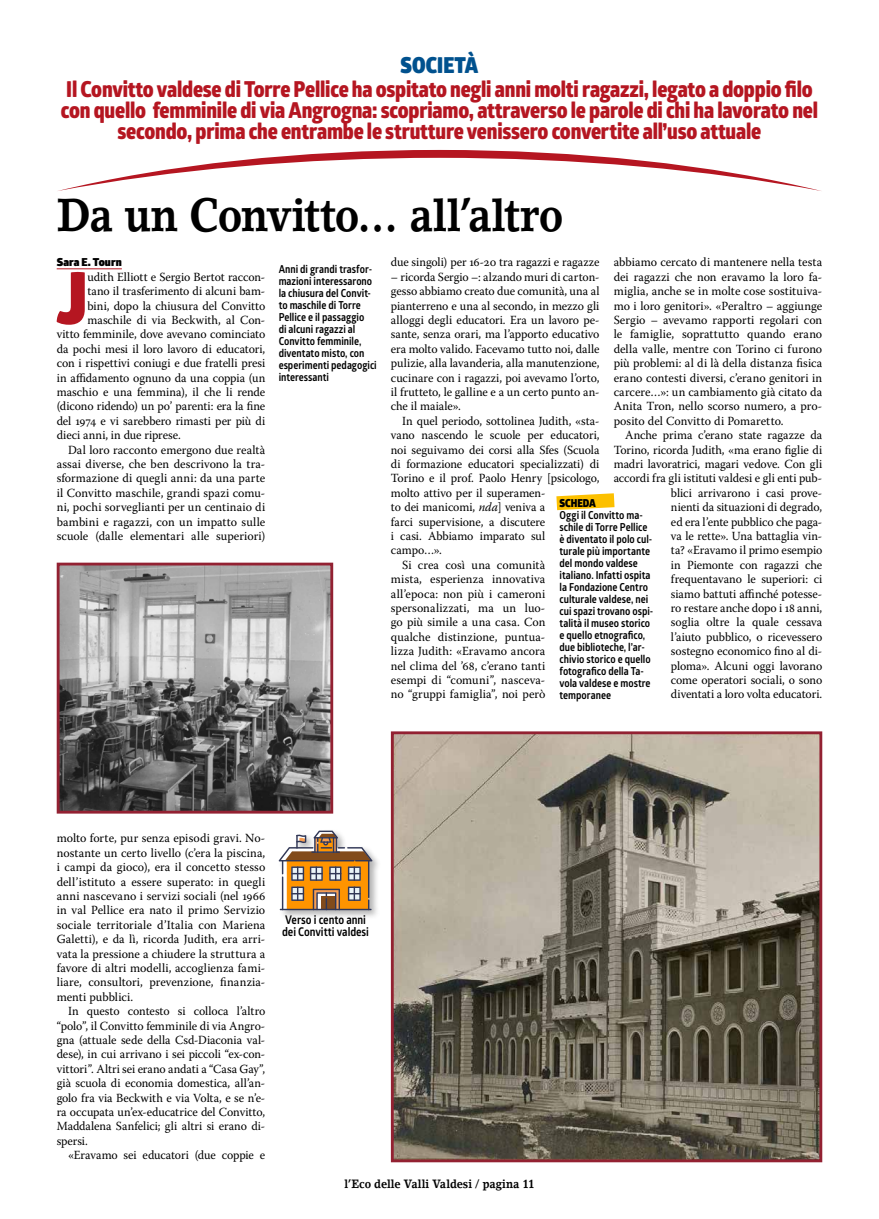
<style>
.page{position:relative;width:879px;height:1219px;background:#fff}
.page>*{position:absolute;margin:0;border:0;box-sizing:border-box;transform-origin:0 0}
.t1{font:900 72.4px "Glober";color:#b51621;scale:.88 1}
.t2{font:700 46px "Lino Letter Std";letter-spacing:-.01em;color:#000;scale:.88 1}
.t3{font:800 22px/21px "Glober";letter-spacing:-.01em;color:#b51621;text-align:center;scale:.89 1}
.t4{font:900 22px "Glober";letter-spacing:.01em;color:#00518e;scale:.88 1}
.t5{font:12.4px/14.4px "Warnock Pro";color:#000;text-align:justify;scale:.96 1}
.t6{font:12.4px/14.4px "Warnock Pro";color:#000;text-align:justify}
.t7{font:700 12px/12px "Glober";letter-spacing:-.005em;color:#000;scale:.88 1}
.t8{font:700 12px "Lino Letter Std";letter-spacing:-.005em;color:#000;scale:.88 1}
.t9{font:700 11px/12px "Glober";color:#000;scale:.88 1}
.t10{font:900 11px "Glober";color:#000}
.t11{font:900 11px "Glober";color:#000;scale:.88 1}
.s1{font-style:italic}
</style>
<div class="page">
<svg style="left:58px;top:150px;width:763px;height:41px"></svg>
<hr style="left:57px;top:269px;width:65px;height:1px;background:#b51621">
<img style="left:61px;top:567px;width:268px;height:243px">
<div style="left:57px;top:563px;width:276px;height:251px;border:3px solid #932132"></div>
<img style="left:395px;top:735px;width:423px;height:423px">
<div style="left:391px;top:731px;width:431px;height:431px;border:3px solid #932132"></div>
<svg style="left:556px;top:493px;width:58px;height:17px"></svg>
<div style="left:277px;top:829px;width:105px;height:91px;background:#000;opacity:.3"></div>
<svg style="left:279px;top:831px;width:93px;height:79px"></svg>
<hr style="left:311px;top:851px;width:29px;height:2px;background:#313756">
<h3 class="t4" style="left:400px;top:48px;width:90px">SOCIETÀ</h3>
<p class="t3" style="left:61px;top:79px;width:852px">Il Convitto valdese di Torre Pellice ha ospitato negli anni molti ragazzi, legato a doppio filo con quello femminile di via Angrogna: scopriamo, attraverso le parole di chi ha lavorato nel secondo, prima che entrambe le strutture venissero convertite all’uso attuale</p>
<h2 class="t2" style="left:57px;top:187px;width:577px">Da un Convitto… all’altro</h2>
<p class="t5" style="left:391px;top:255px;width:219px">due singoli) per 16-20 tra ragazzi e ragazze</p>
<p class="t5" style="left:391px;top:269px;width:219px">– ricorda Sergio –: alzando muri di carton&shy;gesso abbiamo creato due comunità, una al pianterreno e una al secondo, in mezzo gli alloggi degli educatori. Era un lavoro pe&shy;sante, senza orari, ma l’apporto educativo era molto valido. Facevamo tutto noi, dalle pulizie, alla lavanderia, alla manutenzione, cucinare con i ragazzi, poi avevamo l’orto, il frutteto, le galline e a un certo punto an&shy;che il maiale».</p>
<p class="t5" style="left:402px;top:413px;width:207px">In quel periodo, sottolinea Judith, «sta-</p>
<p class="t5" style="left:391px;top:428px;width:219px">vano nascendo le scuole per educatori,</p>
<p class="t5" style="left:391px;top:442px;width:219px">noi seguivamo dei corsi alla Sfes (Scuola</p>
<p class="t5" style="left:391px;top:457px;width:219px">di formazione educatori specializzati) di</p>
<p class="t5" style="left:391px;top:471px;width:219px">Torino e il prof. Paolo Henry [psicologo,</p>
<p class="t5" style="left:391px;top:485px;width:162px">molto attivo per il superamen-</p>
<p class="t5" style="left:391px;top:500px;width:162px">to dei manicomi, <span class="s1">nda</span>] veniva a</p>
<p class="t5" style="left:391px;top:514px;width:162px">farci supervisione, a discutere</p>
<p class="t5" style="left:391px;top:529px;width:162px">i casi. Abbiamo imparato sul</p>
<p class="t5" style="left:391px;top:543px;width:55px">campo…».</p>
<p class="t6" style="left:402px;top:557px;width:145px">Si crea così una comunità</p>
<p class="t6" style="left:391px;top:572px;width:156px">mista, esperienza innovativa</p>
<p class="t6" style="left:391px;top:586px;width:156px">all’epoca: non più i cameroni</p>
<p class="t6" style="left:391px;top:601px;width:156px">spersonalizzati, ma un luo-</p>
<p class="t6" style="left:391px;top:615px;width:156px">go più simile a una casa. Con</p>
<p class="t6" style="left:391px;top:629px;width:156px">qualche distinzione, puntua-</p>
<p class="t6" style="left:391px;top:644px;width:156px">lizza Judith: «Eravamo ancora</p>
<p class="t6" style="left:391px;top:658px;width:156px">nel clima del ’68, c’erano tanti</p>
<p class="t6" style="left:391px;top:673px;width:156px">esempi di “comuni”, nasceva-</p>
<p class="t6" style="left:391px;top:687px;width:156px">no “gruppi famiglia”, noi però</p>
<p class="t6" style="left:613px;top:255px;width:210px">abbiamo cercato di mantenere nella testa dei ragazzi che non eravamo la loro fa&shy;miglia, anche se in molte cose sostituiva&shy;mo i loro genitori». «Peraltro – aggiunge Sergio – avevamo rapporti regolari con le famiglie, soprattutto quando erano della valle, mentre con Torino ci furono più problemi: al di là della distanza fisica erano contesti diversi, c’erano genitori in carcere…»: un cambiamento già citato da Anita Tron, nello scorso numero, a pro&shy;posito del Convitto di Pomaretto.</p>
<p class="t5" style="left:614px;top:428px;width:219px;text-align:right">Anche prima c’erano state ragazze da Torino, ricorda Judith, «ma erano figlie di madri lavoratrici, magari vedove. Con gli accordi fra gli istituti valdesi e gli enti pub&shy;blici arrivarono i casi prove-<br>nienti da situazioni di degrado,<br>ed era l’ente pubblico che paga-<br>va le rette». Una battaglia vin-<br>ta? «Eravamo il primo esempio<br>in Piemonte con ragazzi che frequentavano le superiori: ci<br>siamo battuti affinché potesse-<br>ro restare anche dopo i 18 anni,<br>soglia oltre la quale cessava<br>l’aiuto pubblico, o ricevessero<br>sostegno economico fino al di-<br>ploma». Alcuni oggi lavorano<br>come operatori sociali, o sono<br>diventati a loro volta educatori.</p>
<p class="t10" style="left:57px;top:254px;width:67px">Sara E. Tourn</p>
<h1 class="t1" style="left:56px;top:242px;width:37px">J</h1>
<p class="t5" style="left:87px;top:269px;width:187px">udith Elliott e Sergio Bertot raccon-</p>
<p class="t9" style="left:279px;top:263px;width:113px">Anni di grandi trasfor&shy;mazioni interessarono la chiusura del Convit&shy;to maschile di Torre<br>Pellice e il passaggio<br>di alcuni ragazzi al<br>Convitto femminile, diventato misto, con esperimenti pedagogici interessanti</p>
<p class="t5" style="left:87px;top:284px;width:187px">tano il trasferimento di alcuni bam-</p>
<p class="t5" style="left:87px;top:298px;width:187px">bini, dopo la chiusura del Convitto</p>
<p class="t5" style="left:87px;top:313px;width:187px">maschile di via Beckwith, al Con-</p>
<p class="t5" style="left:57px;top:327px;width:219px">vitto femminile, dove avevano cominciato</p>
<p class="t5" style="left:57px;top:341px;width:219px">da pochi mesi il loro lavoro di educatori,</p>
<p class="t5" style="left:57px;top:356px;width:219px">con i rispettivi coniugi e due fratelli presi</p>
<p class="t5" style="left:57px;top:370px;width:219px">in affidamento ognuno da una coppia (un</p>
<p class="t5" style="left:57px;top:385px;width:219px">maschio e una femmina), il che li rende</p>
<p class="t5" style="left:57px;top:399px;width:219px">(dicono ridendo) un po’ parenti: era la fine</p>
<p class="t5" style="left:57px;top:413px;width:219px">del 1974 e vi sarebbero rimasti per più di</p>
<p class="t5" style="left:57px;top:428px;width:131px">dieci anni, in due riprese.</p>
<p class="t6" style="left:68px;top:442px;width:199px">Dal loro racconto emergono due realtà</p>
<p class="t6" style="left:57px;top:457px;width:210px">assai diverse, che ben descrivono la tra-</p>
<p class="t6" style="left:57px;top:471px;width:210px">sformazione di quegli anni: da una parte</p>
<p class="t6" style="left:57px;top:485px;width:210px">il Convitto maschile, grandi spazi comu-</p>
<p class="t6" style="left:57px;top:500px;width:210px">ni, pochi sorveglianti per un centinaio di</p>
<p class="t6" style="left:57px;top:514px;width:210px">bambini e ragazzi, con un impatto sulle</p>
<p class="t6" style="left:57px;top:529px;width:210px">scuole (dalle elementari alle superiori)</p>
<p class="t11" style="left:559px;top:494px;width:43px">SCHEDA</p>
<p class="t9" style="left:559px;top:509px;width:108px">Oggi il Convitto ma&shy;schile di Torre Pellice è diventato il polo cul&shy;turale più importante del mondo valdese italiano. Infatti ospita la Fondazione Centro culturale valdese, nei cui spazi trovano ospi&shy;talità il museo storico e quello etnografico, due biblioteche, l’ar&shy;chivio storico e quello fotografico della Ta&shy;vola valdese e mostre temporanee</p>
<p class="t6" style="left:57px;top:831px;width:210px">molto forte, pur senza episodi gravi. No&shy;nostante un certo livello (c’era la piscina, i campi da gioco), era il concetto stesso dell’istituto a essere superato: in quegli anni nascevano i servizi sociali (nel 1966 in val Pellice era nato il primo Servizio sociale territoriale d’Italia con Mariena Galetti), e da lì, ricorda Judith, era arri&shy;vata la pressione a chiudere la struttura a favore di altri modelli, accoglienza fami&shy;liare, consultori, prevenzione, finanzia&shy;menti pubblici.</p>
<p class="t5" style="left:57px;top:1004px;width:219px;text-indent:11px">In questo contesto si colloca l’altro “polo”, il Convitto femminile di via Angro&shy;gna (attuale sede della Csd-Diaconia val&shy;dese), in cui arrivano i sei piccoli “ex-con&shy;vittori”. Altri sei erano andati a “Casa Gay”, già scuola di economia domestica, all’an&shy;golo fra via Beckwith e via Volta, e se n’e&shy;ra occupata un’ex-educatrice del Convitto, Maddalena Sanfelici; gli altri si erano di&shy;spersi.</p>
<p class="t5" style="left:68px;top:1148px;width:207px">«Eravamo sei educatori (due coppie e</p>
<p class="t7" style="left:282px;top:913px;width:100px">Verso i cento anni dei Convitti valdesi</p>
<p class="t8" style="left:344px;top:1176px;width:217px">l’Eco delle Valli Valdesi / pagina 11</p>
</div>
